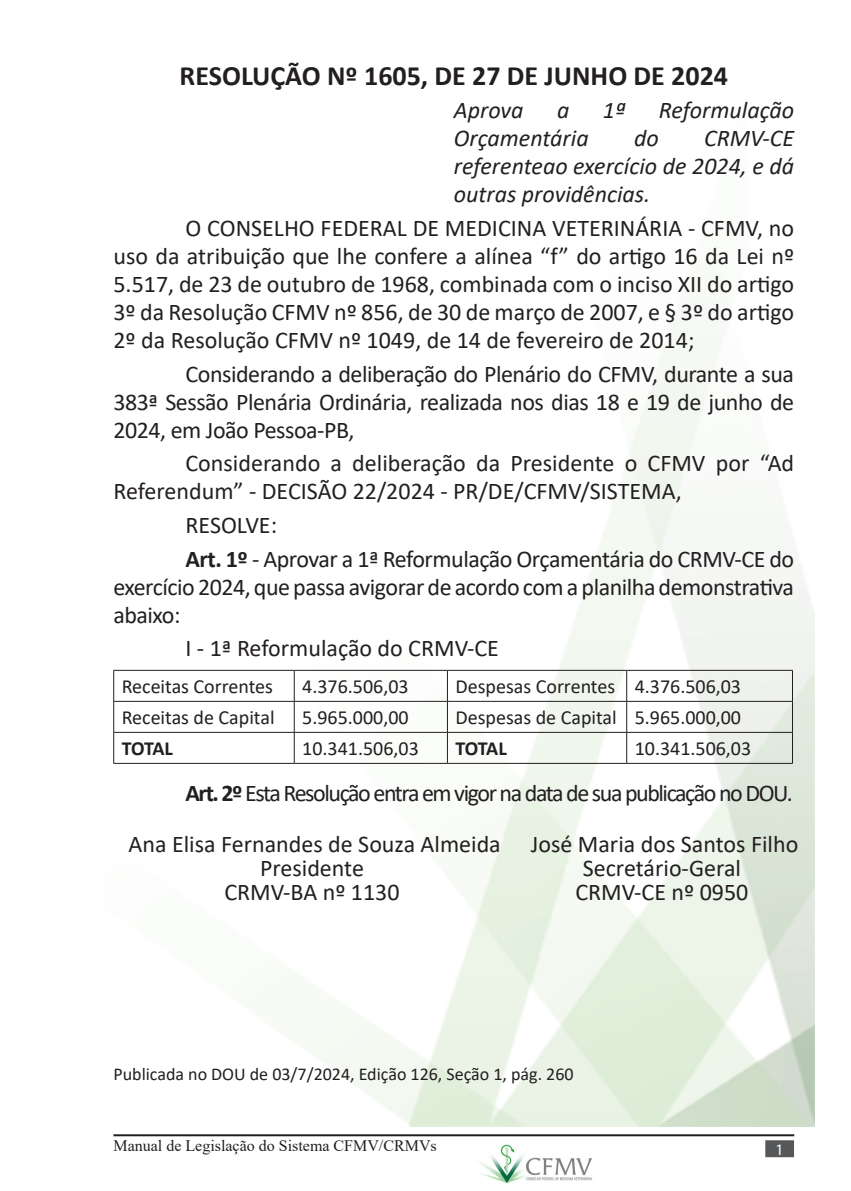
<style>
.page{position:relative;width:851px;height:1191px;background:#fff}
.page>*{position:absolute;margin:0;border:0;box-sizing:border-box;transform-origin:0 0}
.t1{font:700 28px "Calibri";color:#231f20}
.t2{font:24px/28px "Calibri";color:#231f20;text-align:justify}
.t3{font:italic 24px/28px "Calibri";color:#231f20;text-align:justify}
.t4{font:24px "Calibri";letter-spacing:-.06em;color:#231f20}
.t5{font:20px "Calibri";color:#231f20}
.t6{font:700 20px "Calibri";letter-spacing:-.025em;color:#231f20}
.t7{font:18px "Calibri";color:#231f20}
.t8{font:16px "Times New Roman";color:#231f20}
.Apresentação{font:16px "Myriad Pro";color:#fff}
.s1{font-weight:700}
</style>
<div class="page">
<img style="left:480px;top:1144px;width:113px;height:39px">
<hr style="left:113px;top:1134px;width:681px;height:2px;background:#231f20">
<div style="left:765px;top:1140px;width:28px;height:17px;background:#57585a;border:2px solid #57585a"></div>
<img style="left:113px;top:319px;width:701px;height:807px">
<hr style="left:113px;top:670px;width:181px;height:1px;background:#231f20">
<hr style="left:113px;top:670px;width:1px;height:31px;background:#231f20">
<hr style="left:294px;top:670px;width:153px;height:1px;background:#231f20">
<hr style="left:294px;top:670px;width:1px;height:31px;background:#231f20">
<hr style="left:447px;top:670px;width:179px;height:1px;background:#231f20">
<hr style="left:447px;top:670px;width:1px;height:31px;background:#231f20">
<hr style="left:626px;top:670px;width:166px;height:1px;background:#231f20">
<hr style="left:626px;top:670px;width:1px;height:31px;background:#231f20">
<hr style="left:792px;top:670px;width:1px;height:31px;background:#231f20">
<hr style="left:113px;top:701px;width:181px;height:1px;background:#231f20">
<hr style="left:113px;top:701px;width:1px;height:31px;background:#231f20">
<hr style="left:294px;top:701px;width:153px;height:1px;background:#231f20">
<hr style="left:294px;top:701px;width:1px;height:31px;background:#231f20">
<hr style="left:447px;top:701px;width:179px;height:1px;background:#231f20">
<hr style="left:447px;top:701px;width:1px;height:31px;background:#231f20">
<hr style="left:626px;top:701px;width:166px;height:1px;background:#231f20">
<hr style="left:626px;top:701px;width:1px;height:31px;background:#231f20">
<hr style="left:792px;top:701px;width:1px;height:31px;background:#231f20">
<hr style="left:113px;top:732px;width:181px;height:1px;background:#231f20">
<hr style="left:113px;top:732px;width:1px;height:31px;background:#231f20">
<hr style="left:294px;top:732px;width:153px;height:1px;background:#231f20">
<hr style="left:294px;top:732px;width:1px;height:31px;background:#231f20">
<hr style="left:447px;top:732px;width:179px;height:1px;background:#231f20">
<hr style="left:447px;top:732px;width:1px;height:31px;background:#231f20">
<hr style="left:626px;top:732px;width:166px;height:1px;background:#231f20">
<hr style="left:626px;top:732px;width:1px;height:31px;background:#231f20">
<hr style="left:792px;top:732px;width:1px;height:31px;background:#231f20">
<hr style="left:113px;top:763px;width:181px;height:1px;background:#231f20">
<hr style="left:294px;top:763px;width:153px;height:1px;background:#231f20">
<hr style="left:447px;top:763px;width:179px;height:1px;background:#231f20">
<hr style="left:626px;top:763px;width:166px;height:1px;background:#231f20">
<p class="t1" style="left:180px;top:55px;width:550px">RESOLUÇÃO Nº 1605, DE 27 DE JUNHO DE 2024</p>
<p class="t3" style="left:454px;top:95px;width:71px">Aprova</p>
<p class="t3" style="left:557px;top:95px;width:14px">a</p>
<p class="t3" style="left:602px;top:95px;width:24px">1ª</p>
<p class="t3" style="left:658px;top:95px;width:137px">Reformulação</p>
<p class="t3" style="left:454px;top:123px;width:136px">Orçamentária</p>
<p class="t3" style="left:634px;top:123px;width:26px">do</p>
<p class="t3" style="left:454px;top:123px;width:342px;text-indent:250px">CRMV-CE referenteao exercício de 2024, e dá outras providências.</p>
<p class="t2" style="left:113px;top:213px;width:682px;text-indent:72px">O CONSELHO FEDERAL DE MEDICINA VETERINÁRIA - CFMV, no uso da atribuição que lhe confere a alínea “f” do artigo 16 da Lei nº 5.517, de 23 de outubro de 1968, combinada com o inciso XII do artigo 3º da Resolução CFMV nº 856, de 30 de março de 2007, e § 3º do artigo 2º da Resolução CFMV nº 1049, de 14 de fevereiro de 2014;</p>
<p class="t2" style="left:113px;top:359px;width:682px;text-indent:72px">Considerando a deliberação do Plenário do CFMV, durante a sua 383ª Sessão Plenária Ordinária, realizada nos dias 18 e 19 de junho de 2024, em João Pessoa-PB,</p>
<p class="t2" style="left:113px;top:449px;width:682px;text-indent:72px">Considerando a deliberação da Presidente o CFMV por “Ad<br>Referendum” - DECISÃO 22/2024 - PR/DE/CFMV/SISTEMA,</p>
<p class="t2" style="left:185px;top:510px;width:93px">RESOLVE:</p>
<p class="t2" style="left:113px;top:544px;width:682px;text-indent:72px"><span class="s1">Art. 1º</span> - Aprovar a 1ª Reformulação Orçamentária do CRMV-CE do exercício 2024, que passa avigorar de acordo com a planilha demonstrativa abaixo:</p>
<p class="t2" style="left:185px;top:634px;width:315px">I - 1ª Reformulação do CRMV-CE</p>
<p class="t5" style="left:122px;top:673px;width:153px">Receitas Correntes</p>
<p class="t5" style="left:302px;top:673px;width:108px">4.376.506,03</p>
<p class="t5" style="left:455px;top:673px;width:161px">Despesas Correntes</p>
<p class="t5" style="left:634px;top:673px;width:108px">4.376.506,03</p>
<p class="t5" style="left:122px;top:704px;width:154px">Receitas de Capital</p>
<p class="t5" style="left:302px;top:704px;width:108px">5.965.000,00</p>
<p class="t5" style="left:455px;top:704px;width:163px">Despesas de Capital</p>
<p class="t5" style="left:634px;top:704px;width:108px">5.965.000,00</p>
<p class="t6" style="left:122px;top:734px;width:53px">TOTAL</p>
<p class="t5" style="left:302px;top:735px;width:118px">10.341.506,03</p>
<p class="t6" style="left:455px;top:734px;width:53px">TOTAL</p>
<p class="t5" style="left:634px;top:735px;width:118px">10.341.506,03</p>
<p class="t4" style="left:185px;top:776px;width:608px"><span class="s1">Art. 2º</span> Esta Resolução entra em vigor na data de sua publicação no DOU.</p>
<p class="t2" style="left:129px;top:829px;width:373px">Ana Elisa Fernandes de Souza Almeida</p>
<p class="t2" style="left:260px;top:853px;width:105px">Presidente</p>
<p class="t2" style="left:224px;top:877px;width:177px">CRMV-BA nº 1130</p>
<p class="t2" style="left:530px;top:829px;width:269px">José Maria dos Santos Filho</p>
<p class="t2" style="left:582px;top:853px;width:160px">Secretário-Geral</p>
<p class="t2" style="left:575px;top:877px;width:174px">CRMV-CE nº 0950</p>
<p class="t7" style="left:113px;top:1061px;width:461px">Publicada no DOU de 03/7/2024, Edição 126, Seção 1, pág. 260</p>
<p class="t8" style="left:113px;top:1134px;width:325px">Manual de Legislação do Sistema CFMV/CRMVs</p>
<p class="Apresentação" style="left:775px;top:1139px;width:10px">1</p>
</div>
